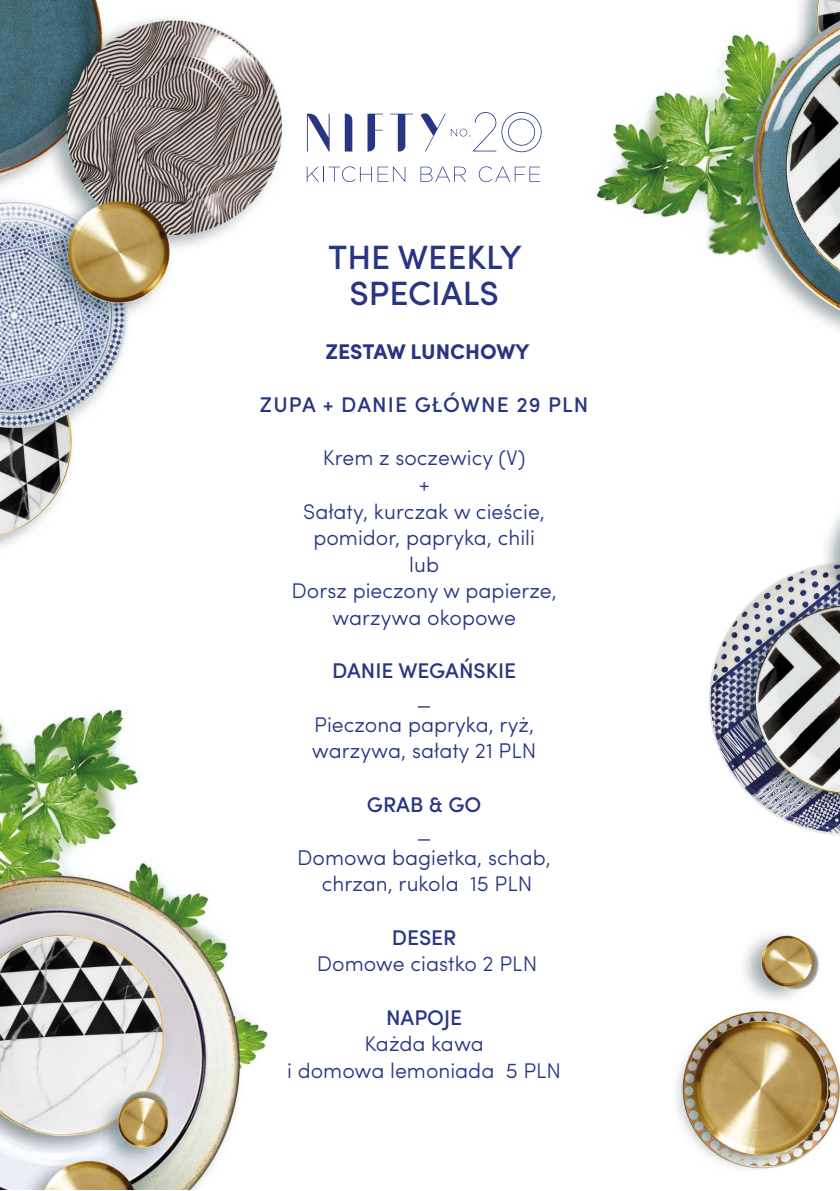
<style>
.page{position:relative;width:840px;height:1191px;background:#fff}
.page>*{position:absolute;margin:0;border:0;box-sizing:border-box;transform-origin:0 0}
.t1{font:500 33.8px/36px "Sofia Pro";color:#283583;text-align:center}
.t2{font:300 21.2px/26.6px "Sofia Pro";color:#283583;text-align:center}
.t3{font:500 21.2px "Sofia Pro";color:#283583}
.t4{font:500 21.2px "Sofia Pro";letter-spacing:.05em;color:#283583}
.t5{font:700 21.2px "Sofia Pro";letter-spacing:-.005em;color:#283583}
</style>
<div class="page">
<img style="left:0;top:0;width:839px;height:1189px">
<svg style="left:306px;top:166px;width:65px;height:16px"></svg>
<svg style="left:377px;top:167px;width:28px;height:15px"></svg>
<svg style="left:420px;top:167px;width:45px;height:15px"></svg>
<svg style="left:478px;top:166px;width:62px;height:16px"></svg>
<svg style="left:344px;top:114px;width:8px;height:37px"></svg>
<svg style="left:307px;top:114px;width:22px;height:37px"></svg>
<svg style="left:390px;top:114px;width:22px;height:37px"></svg>
<svg style="left:367px;top:114px;width:16px;height:37px"></svg>
<svg style="left:420px;top:112px;width:121px;height:40px"></svg>
<h1 class="t1" style="left:328px;top:237px;width:195px">THE WEEKLY<br>SPECIALS</h1>
<p class="t5" style="left:325px;top:335px;width:205px">ZESTAW LUNCHOWY</p>
<p class="t4" style="left:260px;top:389px;width:330px">ZUPA + DANIE GŁÓWNE 29 PLN</p>
<p class="t2" style="left:291px;top:443px;width:267px">Krem z soczewicy (V)<br>+<br>Sałaty, kurczak w cieście, pomidor, papryka, chili<br>lub<br>Dorsz pieczony w papierze, warzywa okopowe</p>
<p class="t3" style="left:332px;top:655px;width:186px">DANIE WEGAŃSKIE</p>
<p class="t2" style="left:312px;top:683px;width:226px">_<br>Pieczona papryka, ryż, warzywa, sałaty 21 PLN</p>
<p class="t3" style="left:366px;top:788px;width:116px">GRAB &amp; GO</p>
<p class="t2" style="left:297px;top:816px;width:255px">_<br>Domowa bagietka, schab, chrzan, rukola 15 PLN</p>
<p class="t3" style="left:391px;top:921px;width:66px">DESER</p>
<p class="t2" style="left:316px;top:949px;width:222px">Domowe ciastko 2 PLN</p>
<p class="t3" style="left:386px;top:1001px;width:78px">NAPOJE</p>
<p class="t2" style="left:287px;top:1029px;width:275px">Każda kawa<br>i domowa lemoniada 5 PLN</p>
</div>
